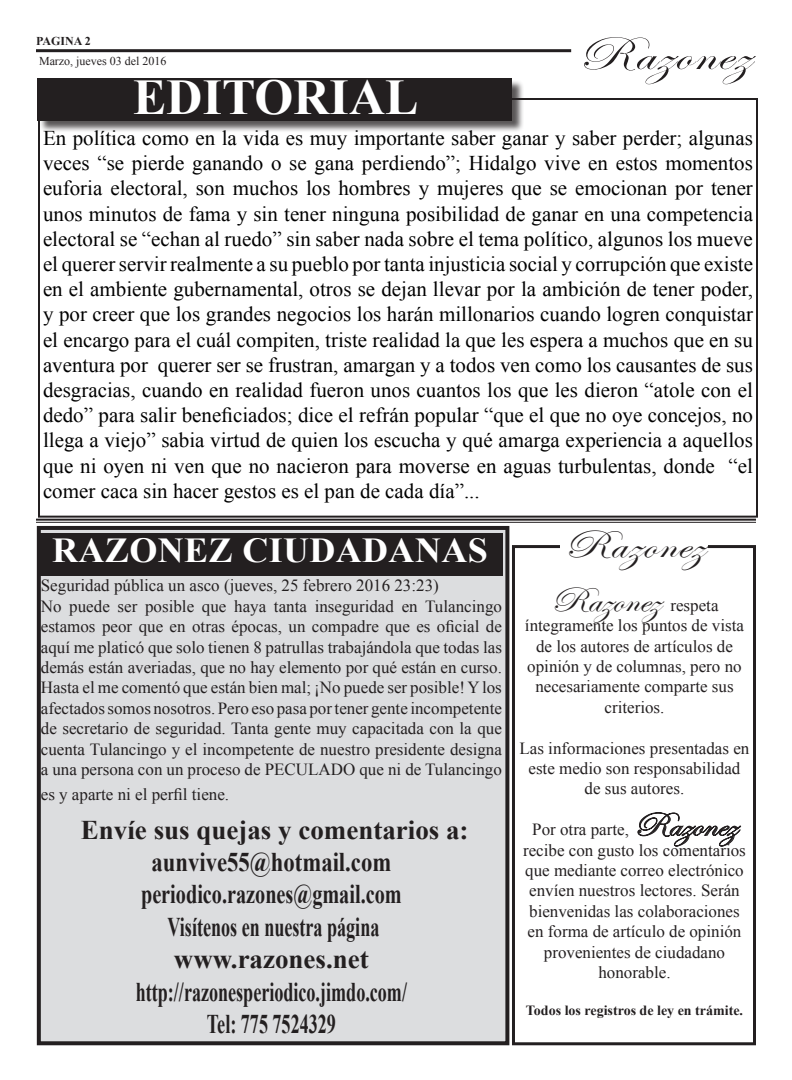
<style>
.page{position:relative;width:792px;height:1080px;background:#fff}
.page>*{position:absolute;margin:0;border:0;box-sizing:border-box;transform-origin:0 0}
.t1{font:700 50px "Times New Roman";color:#fff}
.t2{font:48px "Edwardian Script ITC";letter-spacing:.02em;color:#231f20;scale:1.25 1}
.t3{font:40.6px "Edwardian Script ITC";letter-spacing:.02em;color:#231f20;scale:1.2 1}
.t4{font:36px "Edwardian Script ITC";color:#231f20;scale:1.11 1}
.t5{font:700 35px "Times New Roman";letter-spacing:.01em;color:#fff}
.t6{font:700 27px/32.4px "Times New Roman";color:#231f20;text-align:center}
.t7{font:21px/25.2px "Times New Roman";color:#000;text-align:justify}
.t8{font:17px/20.4px "Times New Roman";color:#231f20;text-align:center}
.t9{font:700 14px "Times New Roman";color:#231f20}
.t10{font:12px "Times New Roman";color:#231f20}
.t11{font:700 12px "Times New Roman";color:#231f20}
.s1{font-family:"Times New Roman";font-size:17px}
.s2{font-family:"Edwardian Script ITC";font-size:34px}
</style>
<div class="page">
<hr style="left:36px;top:49px;width:535px;height:3px;background:#231f20">
<div style="left:39px;top:528px;width:468px;height:515px;background:#dcdddf"></div>
<div style="left:37px;top:526px;width:472px;height:519px;border:4px solid #231f20"></div>
<div style="left:38px;top:533px;width:464px;height:43px;background:#231f20"></div>
<hr style="left:36px;top:519px;width:720px;height:2px;background:#231f20">
<hr style="left:36px;top:522px;width:720px;height:1px;background:#231f20">
<div style="left:512px;top:545px;width:244px;height:500px;border:3px solid #231f20"></div>
<div style="left:560px;top:532px;width:148px;height:37px;background:#fff"></div>
<svg style="left:637px;top:812px;width:104px;height:35px"></svg>
<div style="left:39px;top:79px;width:485px;height:54px;background:#231f20;opacity:.75"></div>
<div style="left:37px;top:78px;width:475px;height:42px;background:#231f20"></div>
<p class="t11" style="left:36px;top:33px;width:56px">PAGINA 2</p>
<p class="t10" style="left:39px;top:53px;width:129px">Marzo, jueves 03 del 2016</p>
<h1 class="t1" style="left:133px;top:63px;width:287px">EDITORIAL</h1>
<h2 class="t2" style="left:577px;top:28px;width:139px">Razonez</h2>
<p class="t7" style="left:43px;top:125px;width:712px">En política como en la vida es muy importante saber ganar y saber perder; algunas veces “se pierde ganando o se gana perdiendo”; Hidalgo vive en estos momentos euforia electoral, son muchos los hombres y mujeres que se emocionan por tener unos minutos de fama y sin tener ninguna posibilidad de ganar en una competencia electoral se “echan al ruedo” sin saber nada sobre el tema político, algunos los mueve el querer servir realmente a su pueblo por tanta injusticia social y corrupción que existe en el ambiente gubernamental, otros se dejan llevar por la ambición de tener poder, y por creer que los grandes negocios los harán millonarios cuando logren conquistar el encargo para el cuál compiten, triste realidad la que les espera a muchos que en su aventura por querer ser se frustran, amargan y a todos ven como los causantes de sus desgracias, cuando en realidad fueron unos cuantos los que les dieron “atole con el dedo” para salir beneficiados; dice el refrán popular “que el que no oye concejos, no llega a viejo” sabia virtud de quien los escucha y qué amarga experiencia a aquellos que ni oyen ni ven que no nacieron para moverse en aguas turbulentas, donde “el comer caca sin hacer gestos es el pan de cada día”...</p>
<h3 class="t5" style="left:52px;top:527px;width:437px">RAZONEZ CIUDADANAS</h3>
<p class="t8" style="left:41px;top:575px;width:463px;text-align:left">Seguridad pública un asco (jueves, 25 febrero 2016 23:23)<br>No puede ser posible que haya tanta inseguridad en Tulancingo estamos peor que en otras épocas, un compadre que es oficial de aquí me platicó que solo tienen 8 patrullas trabajándola que todas las demás están averiadas, que no hay elemento por qué están en curso.<br>Hasta el me comentó que están bien mal; ¡No puede ser posible! Y los afectados somos nosotros. Pero eso pasa por tener gente incompetente de secretario de seguridad. Tanta gente muy capacitada con la que cuenta Tulancingo y el incompetente de nuestro presidente designa a una persona con un proceso de PECULADO que ni de Tulancingo</p>
<p class="t8" style="left:41px;top:784px;width:190px">es y aparte ni el perfil tiene.</p>
<p class="t6" style="left:81px;top:813px;width:389px">Envíe sus quejas y comentarios a: aunvive55@hotmail.com periodico.razones@gmail.com<br>Visítenos en nuestra página www.razones.net http://razonesperiodico.jimdo.com/<br>Tel: 775 7524329</p>
<h3 class="t3" style="left:564px;top:523px;width:118px">Razonez</h3>
<h3 class="t4" style="left:550px;top:580px;width:153px">Razonez <span class="s1">respeta</span></h3>
<p class="t8" style="left:525px;top:615px;width:221px">íntegramente los puntos de vista de los autores de artículos de opinión y de columnas, pero no necesariamente comparte sus criterios.</p>
<p class="t8" style="left:520px;top:737px;width:231px">Las informaciones presentadas en este medio son responsabilidad de sus autores.</p>
<p class="t8" style="left:523px;top:819px;width:224px">Por otra parte, <span class="s2">Razonez </span>recibe con gusto los comentarios que mediante correo electrónico envíen nuestros lectores. Serán bienvenidas las colaboraciones en forma de artículo de opinión provenientes de ciudadano honorable.</p>
<p class="t9" style="left:526px;top:1001px;width:219px">Todos los registros de ley en trámite.</p>
</div>
